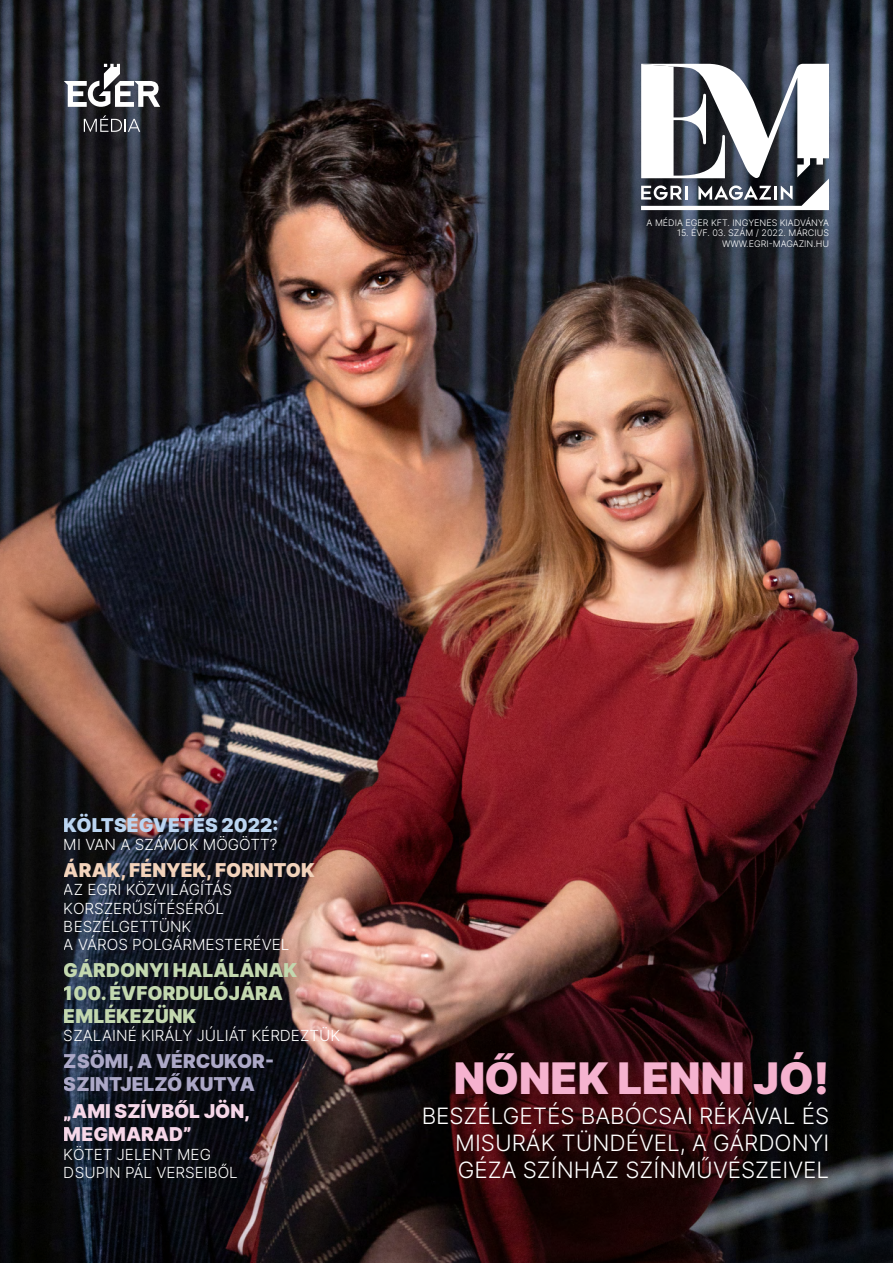
<style>
.page{position:relative;width:893px;height:1263px;background:#fff}
.page>*{position:absolute;margin:0;border:0;box-sizing:border-box;transform-origin:0 0}
.t1{font:900 43.5px "Inter";color:#f5b2cf}
.t2{font:300 22.5px/27px "Inter";color:#fff;text-align:justify}
.t3{font:900 19.05px/23px "Inter";color:#c3d8af}
.t4{font:900 19.05px/23px "Inter";color:#aca8c7}
.t5{font:900 19.05px/23px "Inter";color:#f6d7e8}
.t6{font:900 19.05px "Inter";color:#f3d3bb}
.t7{font:900 19.05px "Inter";color:#bbd5f1}
.t8{font:300 15.3px/18.3px "Inter";color:#fff}
.t9{font:300 9px/10.8px "Inter";color:#fff;text-align:right}
</style>
<div class="page">
<img style="left:0;top:0;width:893px;height:1263px">
<svg style="left:641px;top:64px;width:188px;height:146px"></svg>
<svg style="left:84px;top:115px;width:56px;height:17px"></svg>
<svg style="left:64px;top:64px;width:96px;height:43px"></svg>
<p class="t9" style="left:647px;top:217px;width:184px">A MÉDIA EGER KFT. INGYENES KIADVÁNYA</p>
<p class="t9" style="left:677px;top:228px;width:154px">15. ÉVF. 03. SZÁM / 2022. MÁRCIUS<br>WWW.EGRI-MAGAZIN.HU</p>
<p class="t7" style="left:64px;top:811px;width:216px">KÖLTSÉGVETÉS 2022:</p>
<p class="t8" style="left:64px;top:835px;width:215px">MI VAN A SZÁMOK MÖGÖTT?</p>
<p class="t6" style="left:64px;top:856px;width:252px">ÁRAK, FÉNYEK, FORINTOK</p>
<p class="t8" style="left:64px;top:880px;width:227px">AZ EGRI KÖZVILÁGÍTÁS<br>KORSZERŰSÍTÉSÉRŐL<br>BESZÉLGETTÜNK<br>A VÁROS POLGÁRMESTERÉVEL</p>
<p class="t3" style="left:64px;top:958px;width:235px">GÁRDONYI HALÁLÁNAK<br>100. ÉVFORDULÓJÁRA<br>EMLÉKEZÜNK</p>
<p class="t8" style="left:64px;top:1026px;width:278px">SZALAINÉ KIRÁLY JÚLIÁT KÉRDEZTÜK</p>
<p class="t4" style="left:64px;top:1050px;width:212px">ZSÖMI, A VÉRCUKOR-<br>SZINTJELZŐ KUTYA</p>
<p class="t5" style="left:64px;top:1099px;width:188px">„AMI SZÍVBŐL JÖN,<br>MEGMARAD”</p>
<p class="t8" style="left:64px;top:1144px;width:176px">KÖTET JELENT MEG<br>DSUPIN PÁL VERSEIBŐL</p>
<h1 class="t1" style="left:453px;top:1047px;width:377px">NŐNEK LENNI JÓ!</h1>
<h2 class="t2" style="left:455px;top:1102px;width:375px;text-indent:-34px">BESZÉLGETÉS BABÓCSAI RÉKÁVAL ÉS MISURÁK TÜNDÉVEL, A GÁRDONYI GÉZA SZÍNHÁZ SZÍNMŰVÉSZEIVEL</h2>
</div>
